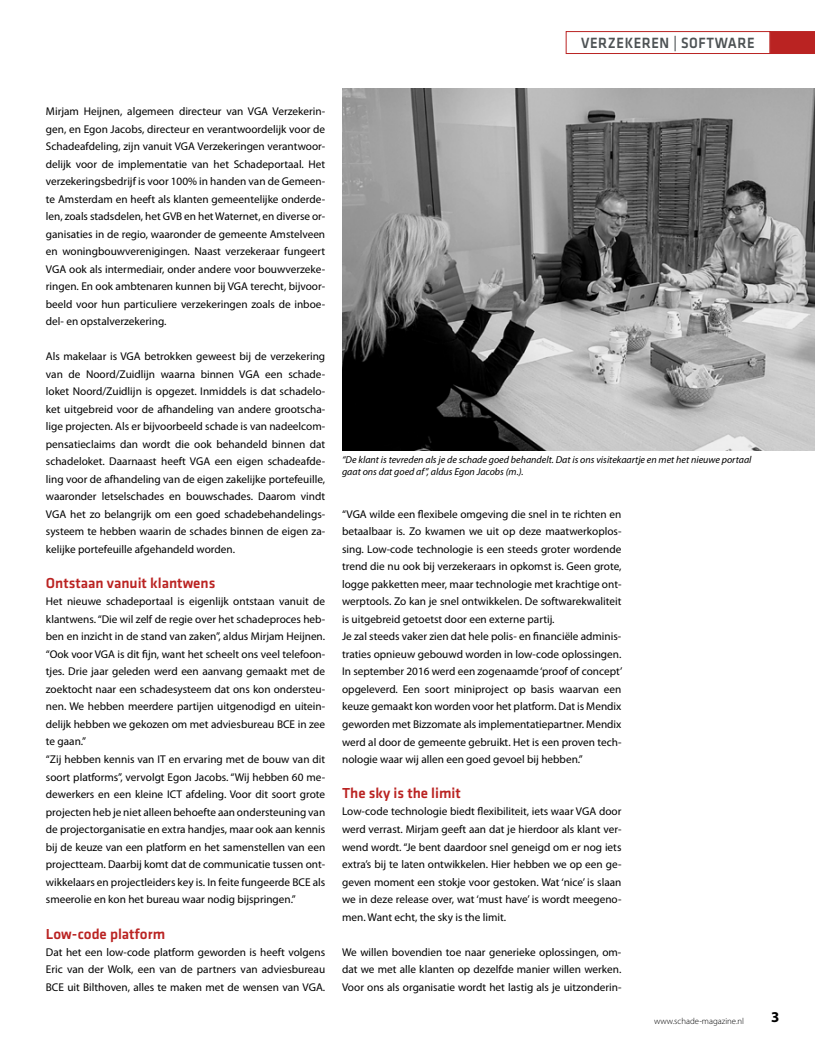
<style>
.page{position:relative;width:815px;height:1053px;background:#fff}
.page>*{position:absolute;margin:0;border:0;box-sizing:border-box;transform-origin:0 0}
.t1{font:500 15.38px "Klavika";letter-spacing:.04em;color:#4d5254;scale:.91 1}
.t2{font:500 15px "Klavika";color:#ba2322}
.t3{font:700 15px "Myriad Pro";color:#000}
.t4{font:11.25px/17.5px "Myriad Pro";color:#000;text-align:justify}
.t5{font:italic 10px/12px "Myriad Pro";color:#000}
.t6{font:300 8.75px "Myriad Pro";color:#000}
</style>
<div class="page">
<svg style="left:770px;top:31px;width:45px;height:23px"></svg>
<div style="left:566px;top:31px;width:204px;height:23px;border:1px solid #ba2322"></div>
<img style="left:342px;top:89px;width:473px;height:361px">
<h1 class="t1" style="left:581px;top:32px;width:192px">VERZEKEREN | SOFTWARE</h1>
<p class="t4" style="left:46px;top:103px;width:281px">Mirjam Heijnen, algemeen directeur van VGA Verzekerin&shy;gen, en Egon Jacobs, directeur en verantwoordelijk voor de Schadeafdeling, zijn vanuit VGA Verzekeringen verantwoor&shy;delijk voor de implementatie van het Schadeportaal. Het verzekeringsbedrijf is voor 100% in handen van de Gemeen&shy;te Amsterdam en heeft als klanten gemeentelijke onderde&shy;len, zoals stadsdelen, het GVB en het Waternet, en diverse or&shy;ganisaties in de regio, waaronder de gemeente Amstelveen en woningbouwverenigingen. Naast verzekeraar fungeert VGA ook als intermediair, onder andere voor bouwverzeke&shy;ringen. En ook ambtenaren kunnen bij VGA terecht, bijvoor&shy;beeld voor hun particuliere verzekeringen zoals de inboe&shy;del- en opstalverzekering.</p>
<p class="t4" style="left:46px;top:348px;width:281px">Als makelaar is VGA betrokken geweest bij de verzekering van de Noord/Zuidlijn waarna binnen VGA een schade&shy;loket Noord/Zuidlijn is opgezet. Inmiddels is dat schadelo&shy;ket uitgebreid voor de afhandeling van andere grootscha&shy;lige projecten. Als er bijvoorbeeld schade is van nadeelcom&shy;pensatieclaims dan wordt die ook behandeld binnen dat schadeloket. Daarnaast heeft VGA een eigen schadeafde&shy;ling voor de afhandeling van de eigen zakelijke portefeuille, waaronder letselschades en bouwschades. Daarom vindt VGA het zo belangrijk om een goed schadebehandelings&shy;systeem te hebben waarin de schades binnen de eigen za&shy;kelijke portefeuille afgehandeld worden.</p>
<h2 class="t2" style="left:46px;top:573px;width:171px">Ontstaan vanuit klantwens</h2>
<p class="t4" style="left:46px;top:593px;width:281px;text-align:left">Het nieuwe schadeportaal is eigenlijk ontstaan vanuit de klantwens. “Die wil zelf de regie over het schadeproces heb&shy;ben en inzicht in de stand van zaken”, aldus Mirjam Heijnen. “Ook voor VGA is dit fijn, want het scheelt ons veel telefoon&shy;tjes. Drie jaar geleden werd een aanvang gemaakt met de zoektocht naar een schadesysteem dat ons kon ondersteu&shy;nen. We hebben meerdere partijen uitgenodigd en uitein&shy;delijk hebben we gekozen om met adviesbureau BCE in zee te gaan.”<br>“Zij hebben kennis van IT en ervaring met de bouw van dit soort platforms”, vervolgt Egon Jacobs. “Wij hebben 60 me&shy;dewerkers en een kleine ICT afdeling. Voor dit soort grote projecten heb je niet alleen behoefte aan ondersteuning van de projectorganisatie en extra handjes, maar ook aan kennis bij de keuze van een platform en het samenstellen van een projectteam. Daarbij komt dat de communicatie tussen ont&shy;wikkelaars en projectleiders key is. In feite fungeerde BCE als smeerolie en kon het bureau waar nodig bijspringen.”</p>
<h2 class="t2" style="left:46px;top:923px;width:121px">Low-code platform</h2>
<p class="t4" style="left:46px;top:943px;width:281px">Dat het een low-code platform geworden is heeft volgens Eric van der Wolk, een van de partners van adviesbureau BCE uit Bilthoven, alles te maken met de wensen van VGA.</p>
<p class="t5" style="left:342px;top:453px;width:411px">“De klant is tevreden als je de schade goed behandelt. Dat is ons visitekaartje en met het nieuwe portaal gaat ons dat goed af”, aldus Egon Jacobs (m.).</p>
<p class="t4" style="left:342px;top:505px;width:282px;text-align:left">“VGA wilde een flexibele omgeving die snel in te richten en betaalbaar is. Zo kwamen we uit op deze maatwerkoplos&shy;sing. Low-code technologie is een steeds groter wordende trend die nu ook bij verzekeraars in opkomst is. Geen grote, logge pakketten meer, maar technologie met krachtige ont&shy;werptools. Zo kan je snel ontwikkelen. De softwarekwaliteit is uitgebreid getoetst door een externe partij.<br>Je zal steeds vaker zien dat hele polis- en financiële adminis&shy;traties opnieuw gebouwd worden in low-code oplossingen.<br>In september 2016 werd een zogenaamde ‘proof of concept’ opgeleverd. Een soort miniproject op basis waarvan een keuze gemaakt kon worden voor het platform. Dat is Mendix geworden met Bizzomate als implementatiepartner. Mendix werd al door de gemeente gebruikt. Het is een proven tech&shy;nologie waar wij allen een goed gevoel bij hebben.”</p>
<h2 class="t2" style="left:342px;top:783px;width:120px">The sky is the limit</h2>
<p class="t4" style="left:342px;top:803px;width:281px">Low-code technologie biedt flexibiliteit, iets waar VGA door werd verrast. Mirjam geeft aan dat je hierdoor als klant ver&shy;wend wordt. “Je bent daardoor snel geneigd om er nog iets extra’s bij te laten ontwikkelen. Hier hebben we op een ge&shy;geven moment een stokje voor gestoken. Wat ‘nice’ is slaan we in deze release over, wat ‘must have’ is wordt meegeno&shy;men. Want echt, the sky is the limit.</p>
<p class="t4" style="left:342px;top:943px;width:281px">We willen bovendien toe naar generieke oplossingen, om&shy;dat we met alle klanten op dezelfde manier willen werken.<br>Voor ons als organisatie wordt het lastig als je uitzonderin-</p>
<p class="t6" style="left:654px;top:1016px;width:92px">www.schade-magazine.nl</p>
<h2 class="t3" style="left:771px;top:1008px;width:10px">3</h2>
</div>
